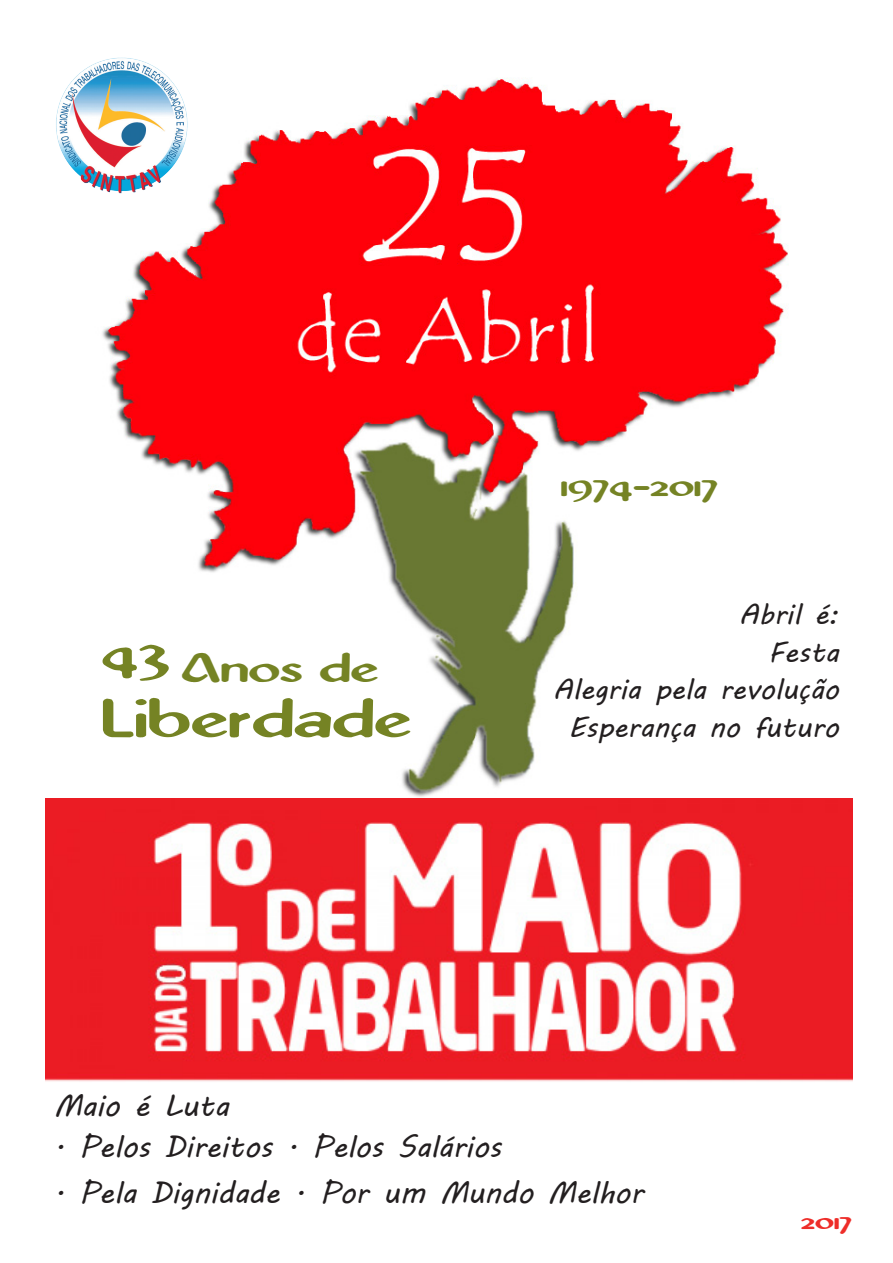
<style>
.page{position:relative;width:893px;height:1263px;background:#fff}
.page>*{position:absolute;margin:0;border:0;box-sizing:border-box;transform-origin:0 0}
.t1{font:500 expanded 60px "Abbey";color:#758324}
.t2{font:500 expanded 57px "Abbey";color:#758324}
.t3{font:500 expanded 45px "Abbey";color:#758324}
.t4{font:500 expanded 36px "Abbey";color:#758324}
.t5{font:30px "MV Boli";color:#231f20}
.t6{font:28.5px "MV Boli";color:#231f20}
.t7{font:500 expanded 27px "Abbey";color:#ee2d29}
</style>
<div class="page">
<img style="left:102px;top:78px;width:686px;height:719px">
<img style="left:56px;top:57px;width:131px;height:137px">
<img style="left:45px;top:798px;width:808px;height:284px">
<p class="t2" style="left:102px;top:630px;width:71px">43</p>
<p class="t3" style="left:182px;top:650px;width:199px">Anos de</p>
<p class="t1" style="left:102px;top:695px;width:311px">Liberdade</p>
<p class="t4" style="left:561px;top:471px;width:159px">1974-2017</p>
<p class="t6" style="left:739px;top:595px;width:101px">Abril é:</p>
<p class="t6" style="left:768px;top:632px;width:72px">Festa</p>
<p class="t6" style="left:553px;top:670px;width:287px">Alegria pela revolução</p>
<p class="t6" style="left:568px;top:707px;width:272px">Esperança no futuro</p>
<p class="t5" style="left:54px;top:1086px;width:176px">Maio é Luta</p>
<p class="t5" style="left:54px;top:1126px;width:449px">. Pelos Direitos . Pelos Salários</p>
<p class="t5" style="left:54px;top:1173px;width:591px">. Pela Dignidade . Por um Mundo Melhor</p>
<p class="t7" style="left:801px;top:1209px;width:52px">2017</p>
</div>
